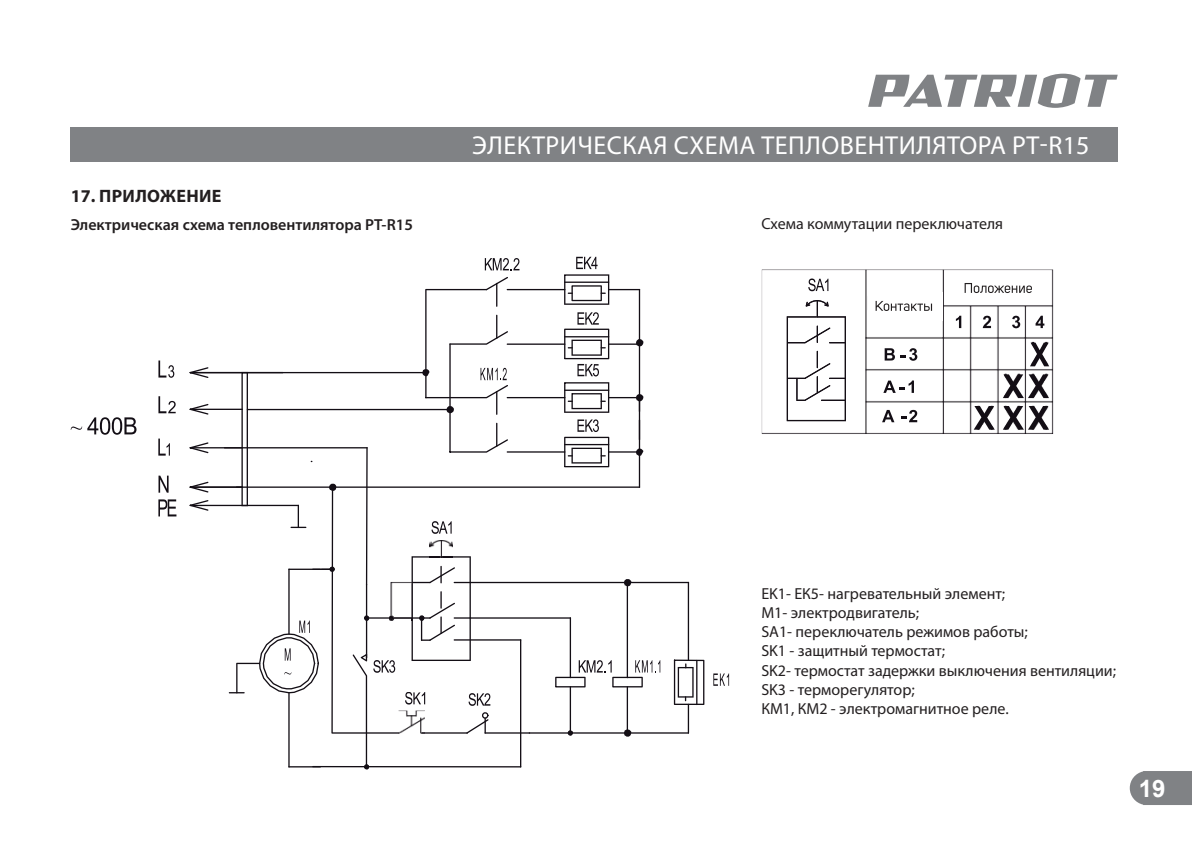
<style>
.page{position:relative;width:1192px;height:844px;background:#fff}
.page>*{position:absolute;margin:0;border:0;box-sizing:border-box;transform-origin:0 0}
.t1{font:26px "Myriad Pro";letter-spacing:.02em;color:#fff}
.t2{font:700 24px "Arial";color:#fff}
.t3{font:700 18px "Myriad Pro";letter-spacing:.02em;color:#231f20}
.t4{font:16px/19.2px "Myriad Pro";color:#231f20}
.t5{font:600 16px "Myriad Pro";color:#231f20}
</style>
<div class="page">
<div style="left:71px;top:128px;width:1046px;height:34px;background:#808285"></div>
<svg style="left:1129px;top:771px;width:62px;height:34px;background:#898a8d"></svg>
<svg style="left:868px;top:74px;width:249px;height:34px"></svg>
<svg style="left:485px;top:258px;width:34px;height:12px"></svg>
<svg style="left:158px;top:360px;width:16px;height:18px"></svg>
<svg style="left:158px;top:396px;width:18px;height:17px"></svg>
<svg style="left:71px;top:417px;width:65px;height:18px"></svg>
<svg style="left:158px;top:439px;width:12px;height:17px"></svg>
<svg style="left:158px;top:476px;width:11px;height:17px"></svg>
<svg style="left:158px;top:499px;width:18px;height:17px"></svg>
<svg style="left:713px;top:673px;width:16px;height:13px"></svg>
<hr style="left:190px;top:409px;width:53px;height:1px;background:#130e15">
<hr style="left:190px;top:505px;width:109px;height:1px;background:#130e15">
<hr style="left:190px;top:486px;width:450px;height:2px;background:#130e15">
<hr style="left:190px;top:447px;width:53px;height:1px;background:#130e15">
<hr style="left:506px;top:289px;width:59px;height:1px;background:#130e15">
<hr style="left:506px;top:343px;width:59px;height:2px;background:#130e15">
<hr style="left:506px;top:397px;width:59px;height:1px;background:#130e15">
<hr style="left:506px;top:451px;width:59px;height:2px;background:#130e15">
<svg style="left:564px;top:382px;width:45px;height:31px"></svg>
<hr style="left:608px;top:289px;width:32px;height:1px;background:#130e15">
<svg style="left:636px;top:394px;width:7px;height:7px"></svg>
<hr style="left:608px;top:397px;width:32px;height:1px;background:#130e15">
<svg style="left:636px;top:339px;width:7px;height:7px"></svg>
<hr style="left:639px;top:289px;width:1px;height:123px;background:#130e15">
<hr style="left:608px;top:343px;width:32px;height:2px;background:#130e15">
<hr style="left:190px;top:372px;width:236px;height:1px;background:#130e15">
<hr style="left:639px;top:397px;width:1px;height:43px;background:#130e15">
<hr style="left:484px;top:732px;width:46px;height:2px;background:#130e15">
<hr style="left:569px;top:686px;width:2px;height:48px;background:#130e15">
<hr style="left:520px;top:639px;width:1px;height:128px;background:#130e15">
<svg style="left:624px;top:730px;width:7px;height:7px"></svg>
<hr style="left:528px;top:732px;width:161px;height:2px;background:#130e15">
<hr style="left:453px;top:639px;width:68px;height:2px;background:#130e15">
<hr style="left:469px;top:582px;width:220px;height:1px;background:#130e15">
<hr style="left:469px;top:617px;width:102px;height:2px;background:#130e15">
<svg style="left:568px;top:730px;width:5px;height:6px"></svg>
<hr style="left:312px;top:766px;width:209px;height:1px;background:#130e15">
<hr style="left:687px;top:582px;width:2px;height:79px;background:#130e15">
<hr style="left:687px;top:704px;width:2px;height:30px;background:#130e15">
<svg style="left:190px;top:500px;width:18px;height:11px"></svg>
<svg style="left:191px;top:482px;width:17px;height:11px"></svg>
<svg style="left:190px;top:442px;width:18px;height:11px"></svg>
<svg style="left:190px;top:404px;width:18px;height:11px"></svg>
<svg style="left:190px;top:367px;width:18px;height:11px"></svg>
<hr style="left:626px;top:686px;width:2px;height:48px;background:#130e15">
<svg style="left:674px;top:660px;width:30px;height:45px"></svg>
<svg style="left:564px;top:257px;width:45px;height:119px"></svg>
<svg style="left:555px;top:419px;width:105px;height:268px"></svg>
<svg style="left:229px;top:277px;width:279px;height:492px"></svg>
<img style="left:761px;top:270px;width:292px;height:164px">
<svg style="left:786px;top:300px;width:60px;height:121px"></svg>
<svg style="left:808px;top:279px;width:20px;height:12px"></svg>
<svg style="left:955px;top:316px;width:6px;height:12px"></svg>
<svg style="left:982px;top:316px;width:9px;height:12px"></svg>
<svg style="left:1012px;top:316px;width:8px;height:12px"></svg>
<svg style="left:1035px;top:316px;width:9px;height:12px"></svg>
<svg style="left:1030px;top:343px;width:19px;height:23px"></svg>
<svg style="left:1002px;top:374px;width:47px;height:24px"></svg>
<svg style="left:973px;top:406px;width:21px;height:24px"></svg>
<svg style="left:1002px;top:406px;width:47px;height:24px"></svg>
<div style="left:867px;top:292px;width:75px;height:28px;background:#fff"></div>
<svg style="left:875px;top:301px;width:57px;height:10px"></svg>
<div style="left:946px;top:274px;width:103px;height:28px;background:#fff"></div>
<svg style="left:964px;top:283px;width:67px;height:10px"></svg>
<div style="left:884px;top:347px;width:24px;height:17px;background:#fff"></div>
<div style="left:884px;top:377px;width:25px;height:21px;background:#fff"></div>
<div style="left:879px;top:408px;width:30px;height:20px;background:#fff"></div>
<svg style="left:884px;top:348px;width:33px;height:13px"></svg>
<svg style="left:883px;top:381px;width:31px;height:12px"></svg>
<svg style="left:882px;top:410px;width:12px;height:12px"></svg>
<svg style="left:901px;top:410px;width:16px;height:12px"></svg>
<p class="t3" style="left:71px;top:187px;width:152px">17. ПРИЛОЖЕНИЕ</p>
<p class="t5" style="left:71px;top:216px;width:344px">Электрическая схема тепловентилятора PT-R15</p>
<h1 class="t1" style="left:472px;top:133px;width:618px">ЭЛЕКТРИЧЕСКАЯ СХЕМА ТЕПЛОВЕНТИЛЯТОРА PT-R15</h1>
<p class="t4" style="left:761px;top:215px;width:243px">Схема коммутации переключателя</p>
<p class="t4" style="left:761px;top:584px;width:356px">EK1- ЕК5- нагревательный элемент;<br>М1- электродвигатель;<br>SA1- переключатель режимов работы;<br>SK1 - защитный термостат;<br>SK2- термостат задержки выключения вентиляции;<br>SK3 - терморегулятор;<br>КМ1, КМ2 - электромагнитное реле.</p>
<h2 class="t2" style="left:1138px;top:774px;width:28px">19</h2>
</div>
